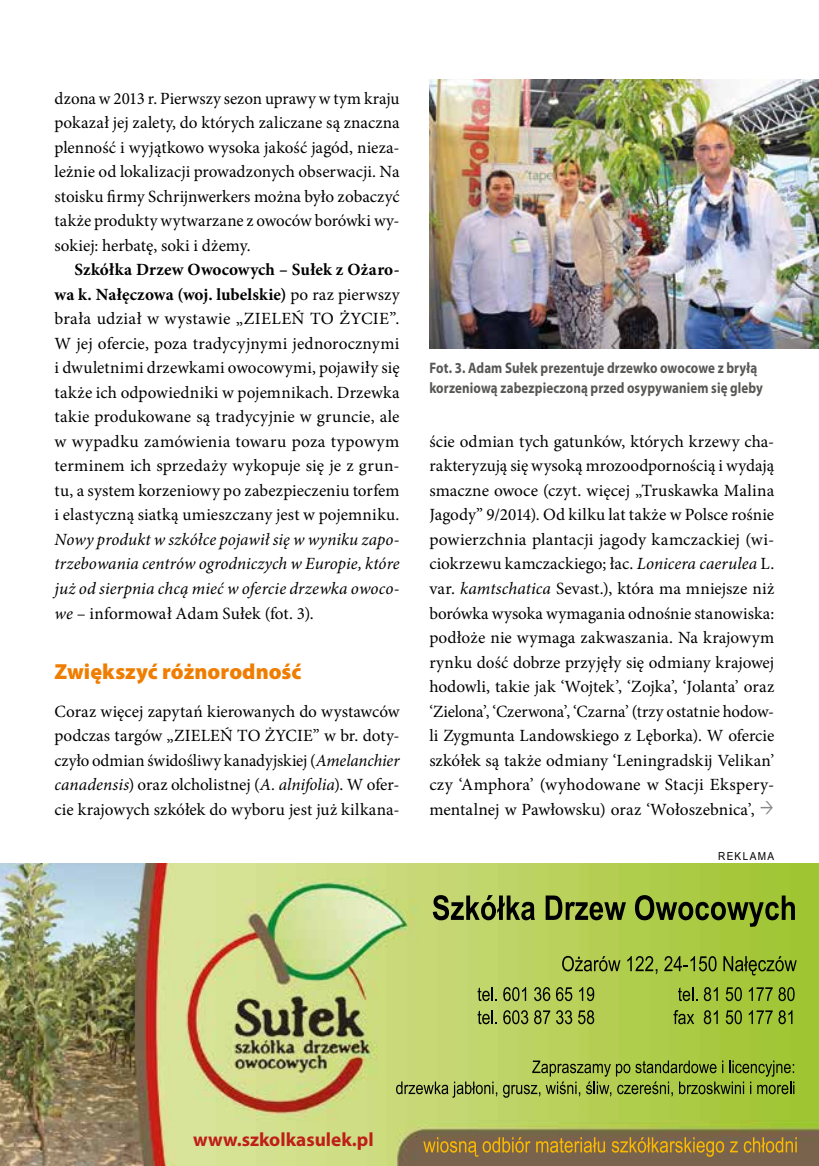
<style>
.page{position:relative;width:819px;height:1166px;background:#fff}
.page>*{position:absolute;margin:0;border:0;box-sizing:border-box;transform-origin:0 0}
.t1{font:900 21.88px "Myriad Pro";color:#ef7d00}
.t2{font:700 19.25px "Myriad Pro";color:#be1f18}
.t3{font:17.15px/24.5px "Minion Pro";letter-spacing:.005em;color:#000;text-align:justify}
.t4{font:italic 17.15px/24.5px "Minion Pro";letter-spacing:.005em;color:#000;text-align:justify}
.t5{font:700 15.22px/19.2px "Myriad Pro";letter-spacing:.01em;color:#575756;scale:.85 1}
.t6{font:11.03px "Arial Narrow";letter-spacing:.11em;color:#000;scale:1.11 1}
.s1{font-weight:700}
.s2{font-style:normal}
.s3{font-style:italic}
</style>
<div class="page">
<img style="left:429px;top:79px;width:390px;height:270px">
<img style="left:0;top:864px;width:819px;height:302px">
<svg style="left:433px;top:895px;width:102px;height:25px;background:#68733a"></svg>
<svg style="left:545px;top:895px;width:81px;height:25px;background:#6a7832"></svg>
<svg style="left:635px;top:895px;width:159px;height:32px;background:#738a2b"></svg>
<svg style="left:562px;top:956px;width:58px;height:15px"></svg>
<svg style="left:627px;top:956px;width:30px;height:18px"></svg>
<svg style="left:664px;top:956px;width:52px;height:15px"></svg>
<svg style="left:723px;top:956px;width:73px;height:19px"></svg>
<svg style="left:477px;top:987px;width:20px;height:14px"></svg>
<svg style="left:503px;top:987px;width:23px;height:14px"></svg>
<svg style="left:534px;top:987px;width:16px;height:14px"></svg>
<svg style="left:556px;top:987px;width:16px;height:14px"></svg>
<svg style="left:579px;top:987px;width:15px;height:14px"></svg>
<svg style="left:477px;top:1010px;width:20px;height:14px"></svg>
<svg style="left:503px;top:1010px;width:25px;height:14px"></svg>
<svg style="left:534px;top:1010px;width:16px;height:14px"></svg>
<svg style="left:556px;top:1010px;width:16px;height:14px"></svg>
<svg style="left:578px;top:1010px;width:16px;height:14px"></svg>
<svg style="left:678px;top:987px;width:19px;height:14px"></svg>
<svg style="left:703px;top:987px;width:14px;height:14px"></svg>
<svg style="left:725px;top:987px;width:16px;height:14px"></svg>
<svg style="left:748px;top:987px;width:24px;height:14px"></svg>
<svg style="left:778px;top:987px;width:16px;height:14px"></svg>
<svg style="left:673px;top:1010px;width:21px;height:14px"></svg>
<svg style="left:703px;top:1010px;width:14px;height:14px"></svg>
<svg style="left:725px;top:1010px;width:16px;height:14px"></svg>
<svg style="left:748px;top:1010px;width:24px;height:14px"></svg>
<svg style="left:778px;top:1010px;width:14px;height:14px"></svg>
<svg style="left:396px;top:1060px;width:400px;height:97px;background:#9ea74a"></svg>
<p class="t3" style="left:55px;top:86px;width:346px">dzona w 2013 r. Pierwszy sezon uprawy w tym kraju pokazał jej zalety, do których zaliczane są znaczna plenność i wyjątkowo wysoka jakość jagód, nieza&shy;leżnie od lokalizacji prowadzonych obserwacji. Na stoisku firmy Schrijnwerkers można było zobaczyć także produkty wytwarzane z owoców borówki wy&shy;sokiej: herbatę, soki i dżemy.</p>
<p class="t3" style="left:55px;top:258px;width:346px;text-indent:20px"><span class="s1">Szkółka Drzew Owocowych – Sułek z Ożaro&shy;wa k. Nałęczowa (woj. lubelskie)</span> po raz pierwszy brała udział w wystawie „ZIELEŃ TO ŻYCIE”.<br>W jej ofercie, poza tradycyjnymi jednorocznymi i dwuletnimi drzewkami owocowymi, pojawiły się także ich odpowiedniki w pojemnikach. Drzewka takie produkowane są tradycyjnie w gruncie, ale w wypadku zamówienia towaru poza typowym terminem ich sprzedaży wykopuje się je z grun&shy;tu, a system korzeniowy po zabezpieczeniu torfem i elastyczną siatką umieszczany jest w pojemniku.</p>
<p class="t4" style="left:55px;top:527px;width:346px">Nowy produkt w szkółce pojawił się w wyniku zapo&shy;trzebowania centrów ogrodniczych w Europie, które już od sierpnia chcą mieć w ofercie drzewka owoco&shy;we <span class="s2">– informował Adam Sułek (fot. 3).</span></p>
<p class="t1" style="left:55px;top:656px;width:248px">Zwiększyć różnorodność</p>
<p class="t3" style="left:55px;top:699px;width:346px">Coraz więcej zapytań kierowanych do wystawców podczas targów „ZIELEŃ TO ŻYCIE” w br. doty&shy;czyło odmian świdośliwy kanadyjskiej (<span class="s3">Amelanchier canadensis</span>) oraz olcholistnej (<span class="s3">A. alnifolia</span>). W ofer&shy;cie krajowych szkółek do wyboru jest już kilkana-</p>
<p class="t5" style="left:429px;top:358px;width:394px">Fot. 3. Adam Sułek prezentuje drzewko owocowe z bryłą korzeniową zabezpieczoną przed osypywaniem się gleby</p>
<p class="t3" style="left:429px;top:429px;width:346px">ście odmian tych gatunków, których krzewy cha&shy;rakteryzują się wysoką mrozoodpornością i wydają smaczne owoce (czyt. więcej „Truskawka Malina Jagody” 9/2014). Od kilku lat także w Polsce rośnie powierzchnia plantacji jagody kamczackiej (wi&shy;ciokrzewu kamczackiego; łac. <span class="s3">Lonicera caerulea</span> L. var. <span class="s3">kamtschatica</span> Sevast.), która ma mniejsze niż borówka wysoka wymagania odnośnie stanowiska: podłoże nie wymaga zakwaszania. Na krajowym rynku dość dobrze przyjęły się odmiany krajowej hodowli, takie jak ‘Wojtek’, ‘Zojka’, ‘Jolanta’ oraz ‘Zielona’, ‘Czerwona’, ‘Czarna’ (trzy ostatnie hodow&shy;li Zygmunta Landowskiego z Lęborka). W ofercie szkółek są także odmiany ‘Leningradskij Velikan’ czy ‘Amphora’ (wyhodowane w Stacji Ekspery&shy;mentalnej w Pawłowsku) oraz ‘Wołoszebnica’,</p>
<p class="t6" style="left:718px;top:847px;width:52px">REKLAMA</p>
<p class="t2" style="left:193px;top:1126px;width:182px">www.szkolkasulek.pl</p>
</div>
